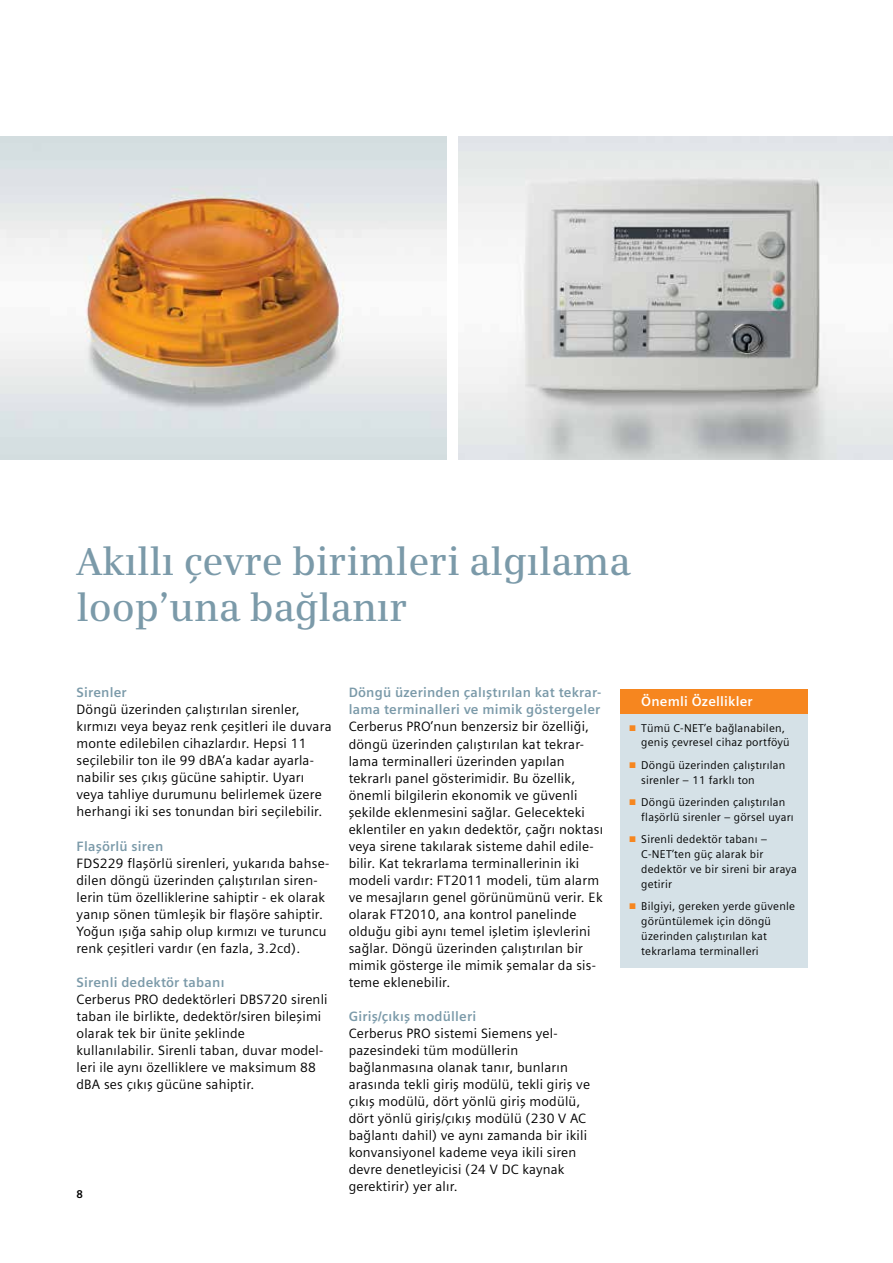
<style>
.page{position:relative;width:893px;height:1263px;background:#fff}
.page>*{position:absolute;margin:0;border:0;box-sizing:border-box;transform-origin:0 0}
.t1{font:600 39px/46.8px "Siemens Serif";letter-spacing:-.005em;color:#7b9aa9}
.t2{font:13.5px/17px "Siemens Sans";letter-spacing:.015em;color:#000}
.t3{font:700 13.5px/17px "Siemens Sans";letter-spacing:.015em;color:#7b9aa9}
.t4{font:700 13.5px "Siemens Sans";letter-spacing:.015em;color:#fff}
.t5{font:11.25px/14.9px "Siemens Sans";letter-spacing:.02em;color:#000}
.t6{font:700 11.25px "Siemens Sans";color:#000}
.s1{color:#f6861f}
</style>
<div class="page">
<img style="left:458px;top:136px;width:435px;height:323px">
<img style="left:0;top:136px;width:446px;height:323px">
<div style="left:621px;top:689px;width:187px;height:25px;background:#f6861f"></div>
<div style="left:621px;top:714px;width:187px;height:253px;background:#d5e1e7"></div>
<h1 class="t1" style="left:77px;top:537px;width:556px">Akıllı çevre birimleri algılama loop’una bağlanır</h1>
<p class="t3" style="left:77px;top:684px;width:52px">Sirenler</p>
<p class="t2" style="left:77px;top:701px;width:257px">Döngü üzerinden çalıştırılan sirenler, kırmızı veya beyaz renk çeşitleri ile duvara monte edilebilen cihazlardır. Hepsi 11 seçilebilir ton ile 99 dBA’a kadar ayarla&shy;nabilir ses çıkış gücüne sahiptir. Uyarı veya tahliye durumunu belirlemek üzere herhangi iki ses tonundan biri seçilebilir.</p>
<p class="t3" style="left:77px;top:837px;width:88px">Flaşörlü siren</p>
<p class="t2" style="left:77px;top:854px;width:254px">FDS229 flaşörlü sirenleri, yukarıda bahse&shy;dilen döngü üzerinden çalıştırılan siren&shy;lerin tüm özelliklerine sahiptir - ek olarak yanıp sönen tümleşik bir flaşöre sahiptir.<br>Yoğun ışığa sahip olup kırmızı ve turuncu renk çeşitleri vardır (en fazla, 3.2cd).</p>
<p class="t3" style="left:77px;top:973px;width:149px">Sirenli dedektör tabanı</p>
<p class="t2" style="left:77px;top:990px;width:253px">Cerberus PRO dedektörleri DBS720 sirenli taban ile birlikte, dedektör/siren bileşimi olarak tek bir ünite şeklinde<br>kullanılabilir. Sirenli taban, duvar model&shy;leri ile aynı özelliklere ve maksimum 88 dBA ses çıkış gücüne sahiptir.</p>
<p class="t6" style="left:77px;top:1188px;width:8px">8</p>
<p class="t3" style="left:349px;top:684px;width:254px">Döngü üzerinden çalıştırılan kat tekrar&shy;lama terminalleri ve mimik göstergeler</p>
<p class="t2" style="left:349px;top:718px;width:256px">Cerberus PRO’nun benzersiz bir özelliği, döngü üzerinden çalıştırılan kat tekrar&shy;lama terminalleri üzerinden yapılan tekrarlı panel gösterimidir. Bu özellik, önemli bilgilerin ekonomik ve güvenli şekilde eklenmesini sağlar. Gelecekteki eklentiler en yakın dedektör, çağrı noktası veya sirene takılarak sisteme dahil edile&shy;bilir. Kat tekrarlama terminallerinin iki modeli vardır: FT2011 modeli, tüm alarm ve mesajların genel görünümünü verir. Ek olarak FT2010, ana kontrol panelinde olduğu gibi aynı temel işletim işlevlerini sağlar. Döngü üzerinden çalıştırılan bir mimik gösterge ile mimik şemalar da sis&shy;teme eklenebilir.</p>
<p class="t3" style="left:349px;top:1007px;width:129px">Giriş/çıkış modülleri</p>
<p class="t2" style="left:349px;top:1025px;width:243px">Cerberus PRO sistemi Siemens yel&shy;pazesindeki tüm modüllerin bağlanmasına olanak tanır, bunların arasında tekli giriş modülü, tekli giriş ve çıkış modülü, dört yönlü giriş modülü, dört yönlü giriş/çıkış modülü (230 V AC bağlantı dahil) ve aynı zamanda bir ikili konvansiyonel kademe veya ikili siren devre denetleyicisi (24 V DC kaynak gerektirir) yer alır.</p>
<p class="t4" style="left:641px;top:694px;width:113px">Önemli Özellikler</p>
<p class="t5" style="left:641px;top:720px;width:150px;text-indent:-12px"><span class="s1">■</span> Tümü C-NET’e bağlanabilen, geniş çevresel cihaz portföyü</p>
<p class="t5" style="left:641px;top:757px;width:146px;text-indent:-12px"><span class="s1">■</span> Döngü üzerinden çalıştırılan sirenler – 11 farklı ton</p>
<p class="t5" style="left:641px;top:795px;width:154px;text-indent:-12px"><span class="s1">■</span> Döngü üzerinden çalıştırılan flaşörlü sirenler – görsel uyarı</p>
<p class="t5" style="left:641px;top:832px;width:157px;text-indent:-12px"><span class="s1">■</span> Sirenli dedektör tabanı –<br>C-NET’ten güç alarak bir dedektör ve bir sireni bir araya getirir</p>
<p class="t5" style="left:641px;top:899px;width:155px;text-indent:-12px"><span class="s1">■</span> Bilgiyi, gereken yerde güvenle görüntülemek için döngü üzerinden çalıştırılan kat tekrarlama terminalleri</p>
</div>
